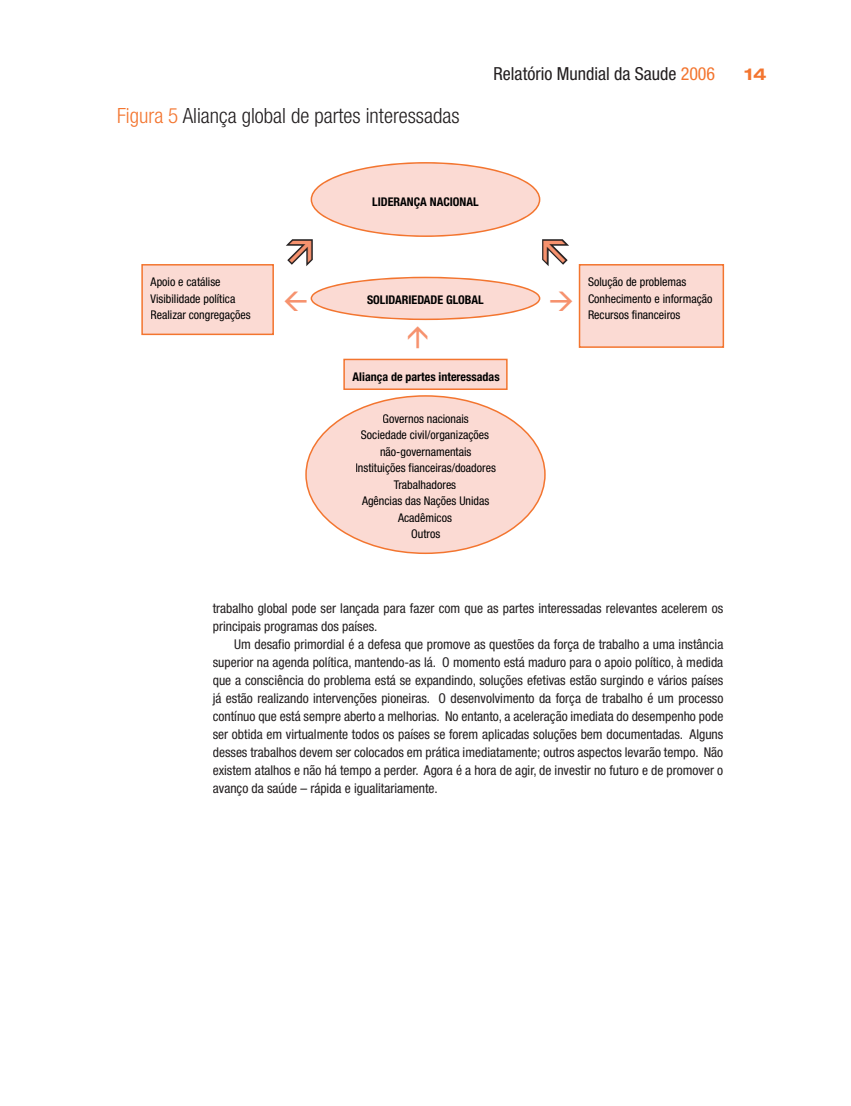
<style>
.page{position:relative;width:851px;height:1106px;background:#fff}
.page>*{position:absolute;margin:0;border:0;box-sizing:border-box;transform-origin:0 0}
.t1{font:300 condensed 21px "Helvetica Neue";color:#231f20}
.t2{font:condensed 18px "Helvetica Neue";color:#231f20}
.t3{font:700 expanded 16.5px "Helvetica Neue";color:#f3752f}
.t4{font:condensed 13.5px/18px "Helvetica Neue";color:#231f20}
.t5{font:condensed 12px/16.5px "Helvetica Neue";color:#000}
.t6{font:700 condensed 12px "Helvetica Neue";color:#000}
.s1{color:#f3752f}
</style>
<div class="page">
<svg style="left:141px;top:264px;width:133px;height:71px;background:#fad3c8"></svg>
<svg style="left:578px;top:264px;width:146px;height:84px;background:#fad4ca"></svg>
<svg style="left:343px;top:359px;width:164px;height:31px;background:#facfc2"></svg>
<svg style="left:305px;top:395px;width:240px;height:159px;fill:#fbdad3"></svg>
<svg style="left:286px;top:162px;width:283px;height:104px"></svg>
<svg style="left:310px;top:277px;width:230px;height:43px"></svg>
<h1 class="t1" style="left:117px;top:104px;width:344px"><span class="s1">Figura 5</span> Aliança global de partes interessadas</h1>
<h2 class="t2" style="left:493px;top:63px;width:223px">Relatório Mundial da Saude <span class="s1">2006</span></h2>
<p class="t3" style="left:744px;top:64px;width:24px">14</p>
<p class="t6" style="left:372px;top:194px;width:108px">LIDERANÇA NACIONAL</p>
<p class="t5" style="left:151px;top:273px;width:102px">Apoio e catálise<br>Visibilidade política<br>Realizar congregações</p>
<p class="t5" style="left:588px;top:273px;width:126px">Solução de problemas<br>Conhecimento e informação<br>Recursos financeiros</p>
<p class="t6" style="left:367px;top:292px;width:118px">SOLIDARIEDADE GLOBAL</p>
<p class="t6" style="left:352px;top:369px;width:148px">Aliança de partes interessadas</p>
<p class="t5" style="left:355px;top:410px;width:142px;text-align:center">Governos nacionais<br>Sociedade civil/organizações não-governamentais<br>Instituições fianceiras/doadores<br>Trabalhadores<br>Agências das Nações Unidas<br>Acadêmicos<br>Outros</p>
<p class="t4" style="left:213px;top:599px;width:512px">trabalho global pode ser lançada para fazer com que as partes interessadas relevantes acelerem os principais programas dos países.</p>
<p class="t4" style="left:213px;top:635px;width:512px;text-align:justify;text-indent:21px">Um desafio primordial é a defesa que promove as questões da força de trabalho a uma instância superior na agenda política, mantendo-as lá. O momento está maduro para o apoio político, à medida que a consciência do problema está se expandindo, soluções efetivas estão surgindo e vários países já estão realizando intervenções pioneiras. O desenvolvimento da força de trabalho é um processo contínuo que está sempre aberto a melhorias. No entanto, a aceleração imediata do desempenho pode ser obtida em virtualmente todos os países se forem aplicadas soluções bem documentadas. Alguns desses trabalhos devem ser colocados em prática imediatamente; outros aspectos levarão tempo. Não existem atalhos e não há tempo a perder. Agora é a hora de agir, de investir no futuro e de promover o avanço da saúde – rápida e igualitariamente.</p>
</div>
